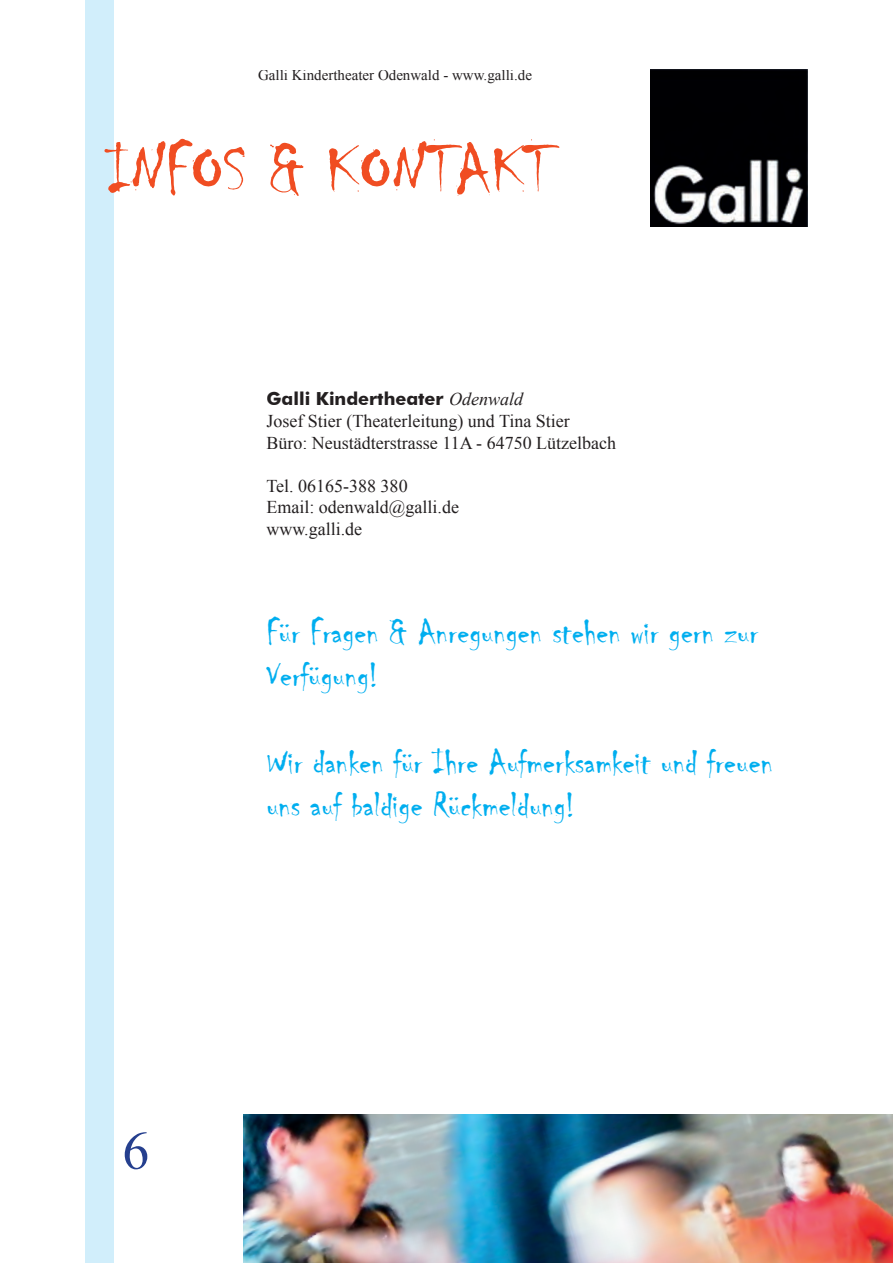
<style>
.page{position:relative;width:893px;height:1263px;background:#fff}
.page>*{position:absolute;margin:0;border:0;box-sizing:border-box;transform-origin:0 0}
.t1{font:72px "Chiller";color:#f04d22}
.t2{font:54px "Times New Roman";color:#253f8e}
.t3{font:36px/43.2px "Chiller";color:#00aeef}
.t4{font:18px/21.6px "Times New Roman";color:#231f20}
.t5{font:700 18px "Futura BT";color:#231f20}
.t6{font:15px "Times New Roman";color:#231f20}
.s1{font-family:"Times New Roman";font-weight:400;font-style:italic}
</style>
<div class="page">
<img style="left:243px;top:1114px;width:650px;height:148px">
<div style="left:86px;top:0;width:28px;height:1263px;background:#d1eefb"></div>
<img style="left:651px;top:69px;width:157px;height:157px">
<p class="t6" style="left:258px;top:65px;width:275px">Galli Kindertheater Odenwald - www.galli.de</p>
<h1 class="t1" style="left:106px;top:130px;width:447px">INFOS &amp; KONTAKT</h1>
<p class="t5" style="left:266px;top:388px;width:258px">Galli Kindertheater <span class="s1">Odenwald</span></p>
<p class="t4" style="left:266px;top:410px;width:351px">Josef Stier (Theaterleitung) und Tina Stier<br>Büro: Neustädterstrasse 11A - 64750 Lützelbach</p>
<p class="t4" style="left:266px;top:475px;width:194px">Tel. 06165-388 380<br>Email: odenwald@galli.de www.galli.de</p>
<h3 class="t3" style="left:266px;top:612px;width:493px">Für Fragen &amp; Anregungen stehen wir gern zur<br>Verfügung!</h3>
<h3 class="t3" style="left:266px;top:741px;width:508px">Wir danken für Ihre Aufmerksamkeit und freuen uns auf baldige Rückmeldung!</h3>
<h2 class="t2" style="left:122px;top:1114px;width:28px">6</h2>
</div>
